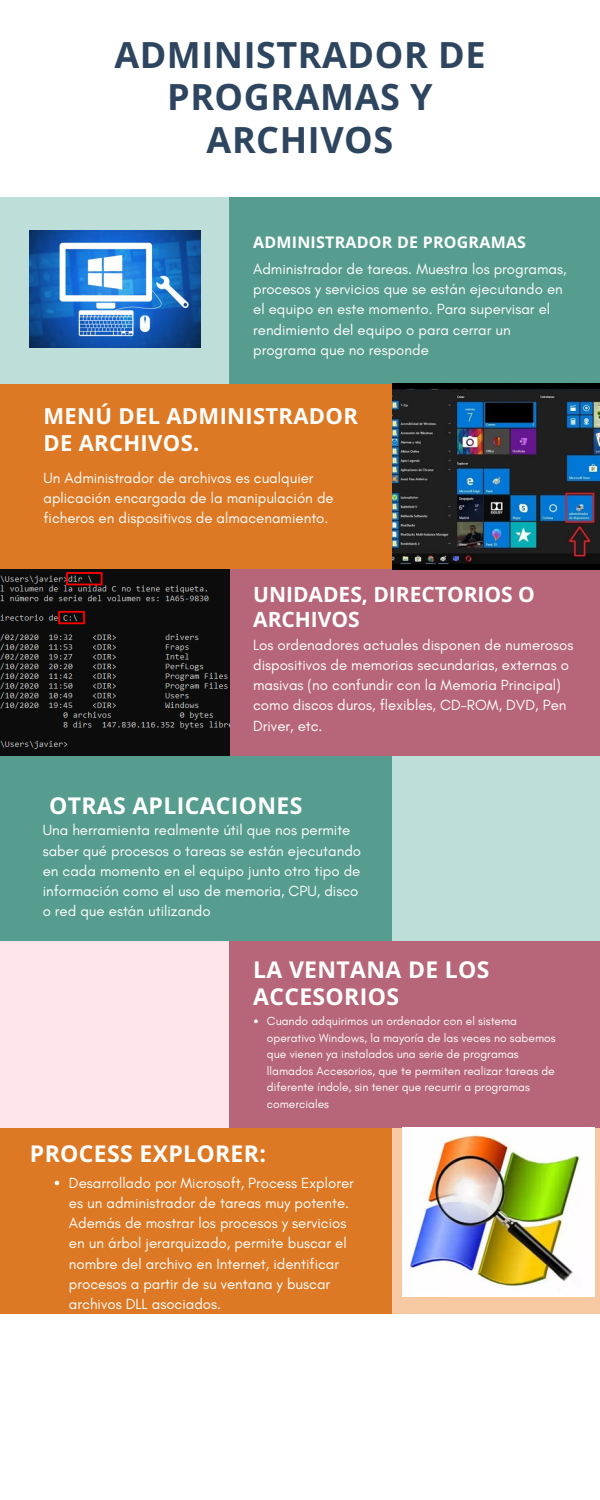
<style>
.page{position:relative;width:600px;height:1500px;background:#fff}
.page>*{position:absolute;margin:0;border:0;box-sizing:border-box;transform-origin:0 0}
.t1{font:700 36px/42.8px "Open Sans";letter-spacing:.015em;color:#2d455f;text-align:center}
.t2{font:700 23px/27px "Open Sans";letter-spacing:.015em;color:#fff}
.t3{font:700 22px/26.2px "Open Sans";letter-spacing:.015em;color:#fff}
.t4{font:700 21px/24.8px "Open Sans";color:#fff}
.t5{font:700 16px "Open Sans";letter-spacing:.015em;color:#fff}
.t6{font:15px/20.2px "Glacial Indifference";color:#fff}
.t7{font:12px/16.5px "Glacial Indifference";color:#fff}
</style>
<div class="page">
<div style="left:0;top:383px;width:392px;height:186px;background:#dd7924"></div>
<div style="left:0;top:755px;width:392px;height:187px;background:#569d8f"></div>
<div style="left:0;top:1128px;width:392px;height:186px;background:#dd7924"></div>
<div style="left:0;top:197px;width:230px;height:186px;background:#bedfd9"></div>
<div style="left:0;top:942px;width:230px;height:186px;background:#ffe4ea"></div>
<div style="left:392px;top:755px;width:208px;height:187px;background:#bedfd9"></div>
<div style="left:392px;top:1128px;width:208px;height:186px;background:#f6c9a3"></div>
<div style="left:230px;top:569px;width:370px;height:187px;background:#b66678"></div>
<div style="left:230px;top:197px;width:370px;height:186px;background:#569d8f"></div>
<div style="left:230px;top:942px;width:370px;height:186px;background:#b66678"></div>
<img style="left:30px;top:230px;width:171px;height:117px">
<img style="left:392px;top:383px;width:208px;height:186px">
<img style="left:0;top:569px;width:230px;height:186px">
<img style="left:403px;top:1128px;width:192px;height:168px">
<svg style="left:254px;top:1019px;width:4px;height:4px"></svg>
<svg style="left:55px;top:1181px;width:4px;height:4px"></svg>
<p class="t1" style="left:114px;top:32px;width:373px">ADMINISTRADOR DE<br>PROGRAMAS Y<br>ARCHIVOS</p>
<h2 class="t5" style="left:253px;top:231px;width:274px">ADMINISTRADOR DE PROGRAMAS</h2>
<h4 class="t6" style="left:253px;top:259px;width:315px">Administrador de tareas. Muestra los programas, procesos y servicios que se están ejecutando en el equipo en este momento. Para supervisar el rendimiento del equipo o para cerrar un programa que no responde</h4>
<p class="t3" style="left:43px;top:403px;width:316px">MENÚ DEL ADMINISTRADOR<br>DE ARCHIVOS.</p>
<p class="t6" style="left:43px;top:467px;width:292px">Un Administrador de archivos es cualquier aplicación encargada de la manipulación de ficheros en dispositivos de almacenamiento.</p>
<h2 class="t4" style="left:253px;top:582px;width:283px">UNIDADES, DIRECTORIOS O<br>ARCHIVOS</h2>
<h2 class="t6" style="left:253px;top:634px;width:322px">Los ordenadores actuales disponen de numerosos dispositivos de memorias secundarias, externas o masivas (no confundir con la Memoria Principal) como discos duros, flexibles, CD-ROM, DVD, Pen Driver, etc.</h2>
<h2 class="t2" style="left:49px;top:792px;width:255px">OTRAS APLICACIONES</h2>
<p class="t6" style="left:43px;top:820px;width:320px">Una herramienta realmente útil que nos permite saber qué procesos o tareas se están ejecutando en cada momento en el equipo junto otro tipo de información como el uso de memoria, CPU, disco o red que están utilizando</p>
<h4 class="t2" style="left:253px;top:955px;width:238px">LA VENTANA DE LOS<br>ACCESORIOS</h4>
<p class="t7" style="left:267px;top:1013px;width:290px">Cuando adquirimos un ordenador con el sistema operativo Windows, la mayoría de las veces no sabemos que vienen ya instalados una serie de programas llamados Accesorios, que te permiten realizar tareas de diferente índole, sin tener que recurrir a programas comerciales</p>
<h4 class="t2" style="left:30px;top:1139px;width:237px">PROCESS EXPLORER:</h4>
<h2 class="t6" style="left:69px;top:1172px;width:286px">Desarrollado por Microsoft, Process Explorer es un administrador de tareas muy potente.<br>Además de mostrar los procesos y servicios en un árbol jerarquizado, permite buscar el nombre del archivo en Internet, identificar procesos a partir de su ventana y buscar archivos DLL asociados.</h2>
</div>
